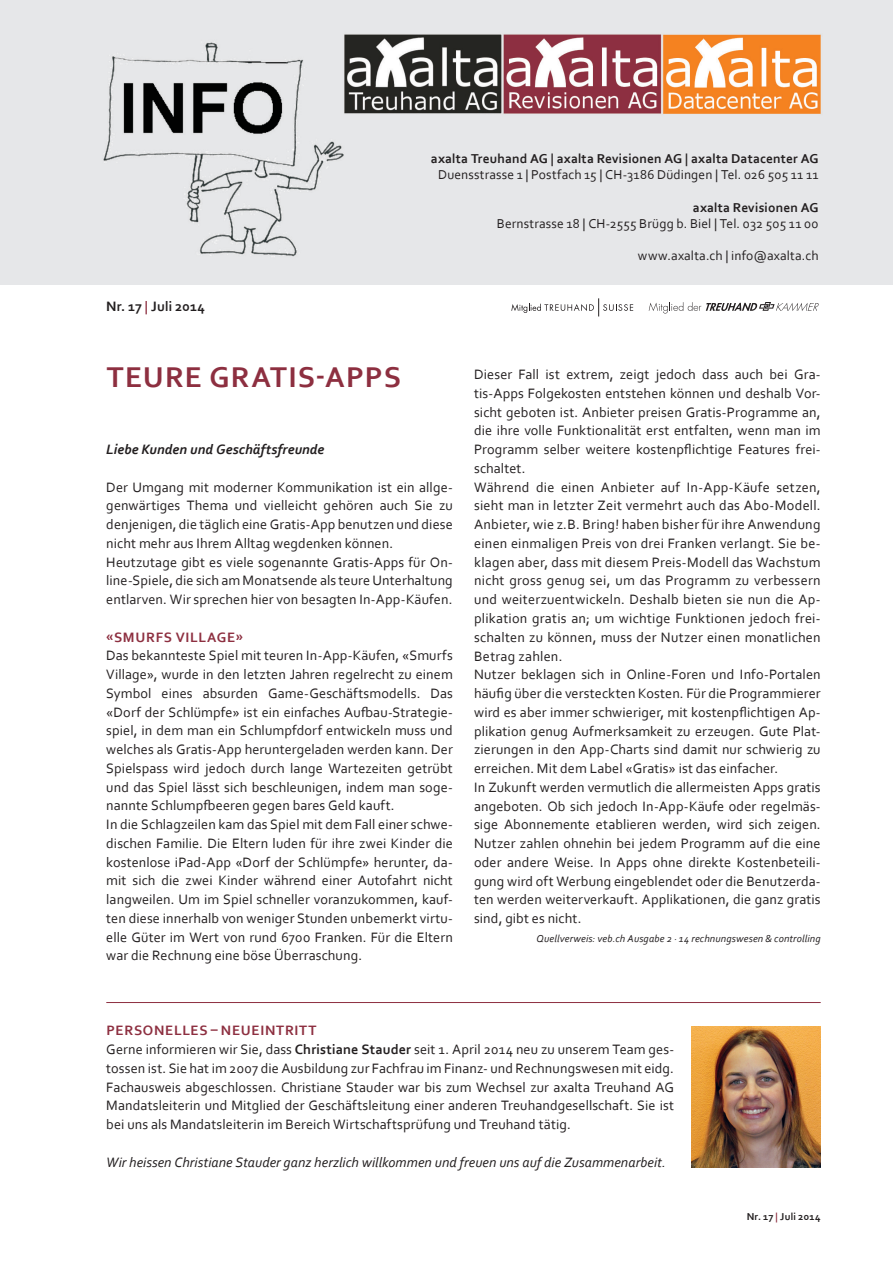
<style>
.page{position:relative;width:893px;height:1263px;background:#fff}
.page>*{position:absolute;margin:0;border:0;box-sizing:border-box;transform-origin:0 0}
.t1{font:700 30px "Corbel";letter-spacing:.04em;color:#8d2f40}
.t2{font:14.25px/18.8px "Corbel";letter-spacing:.005em;color:#231f20}
.t3{font:italic 14.25px "Corbel";letter-spacing:.005em;color:#231f20}
.t4{font:italic 700 14.25px "Corbel";letter-spacing:.005em;color:#231f20}
.t5{font:700 14.25px "Corbel";letter-spacing:.055em;color:#8d2f40}
.t6{font:700 14.25px "Corbel";letter-spacing:.015em;color:#231f20}
.t7{font:13.5px "Corbel";letter-spacing:.01em;color:#231f20}
.t8{font:700 13.5px "Corbel";letter-spacing:.01em;color:#231f20}
.t9{font:italic 10.5px "Corbel";letter-spacing:.015em;color:#231f20}
.t10{font:700 10.5px "Corbel";letter-spacing:.025em;color:#231f20}
.s1{color:#8d2f40}
.s2{font-weight:700;color:#8d2f40}
.s3{font-weight:700}
</style>
<div class="page">
<div style="left:0;top:0;width:893px;height:285px;background:#e6e7e9"></div>
<img style="left:103px;top:34px;width:718px;height:223px">
<svg style="left:511px;top:298px;width:122px;height:18px"></svg>
<svg style="left:649px;top:302px;width:170px;height:11px"></svg>
<img style="left:691px;top:1026px;width:130px;height:141px">
<hr style="left:106px;top:1002px;width:715px;height:1px;background:#8d2f40">
<p class="t6" style="left:106px;top:297px;width:100px">Nr. 17 <span class="s1">|</span> Juli 2014</p>
<p class="t8" style="left:431px;top:150px;width:389px">axalta Treuhand AG | axalta Revisionen AG | axalta Datacenter AG</p>
<p class="t7" style="left:438px;top:166px;width:382px">Duensstrasse 1 | Postfach 15 | CH-3186 Düdingen | Tel. 026 505 11 11</p>
<p class="t8" style="left:693px;top:199px;width:127px">axalta Revisionen AG</p>
<p class="t7" style="left:497px;top:215px;width:323px">Bernstrasse 18 | CH-2555 Brügg b. Biel | Tel. 032 505 11 00</p>
<p class="t7" style="left:638px;top:247px;width:182px">www.axalta.ch | info@axalta.ch</p>
<h1 class="t1" style="left:107px;top:359px;width:296px">TEURE GRATIS-APPS</h1>
<p class="t4" style="left:106px;top:440px;width:220px">Liebe Kunden und Geschäftsfreunde</p>
<p class="t2" style="left:106px;top:477px;width:348px">Der Umgang mit moderner Kommunikation ist ein allge&shy;genwärtiges Thema und vielleicht gehören auch Sie zu denjenigen, die täglich eine Gratis-App benutzen und diese nicht mehr aus Ihrem Alltag wegdenken können.<br>Heutzutage gibt es viele sogenannte Gratis-Apps für On&shy;line-Spiele, die sich am Monatsende als teure Unterhaltung entlarven. Wir sprechen hier von besagten In-App-Käufen.</p>
<p class="t5" style="left:106px;top:628px;width:138px">«SMURFS VILLAGE»</p>
<p class="t2" style="left:106px;top:646px;width:348px">Das bekannteste Spiel mit teuren In-App-Käufen, «Smurfs Village», wurde in den letzten Jahren regelrecht zu einem Symbol eines absurden Game-Geschäftsmodells. Das «Dorf der Schlümpfe» ist ein einfaches Aufbau-Strategie&shy;spiel, in dem man ein Schlumpfdorf entwickeln muss und welches als Gratis-App heruntergeladen werden kann. Der Spielspass wird jedoch durch lange Wartezeiten getrübt und das Spiel lässt sich beschleunigen, indem man soge&shy;nannte Schlumpfbeeren gegen bares Geld kauft.<br>In die Schlagzeilen kam das Spiel mit dem Fall einer schwe&shy;dischen Familie. Die Eltern luden für ihre zwei Kinder die kostenlose iPad-App «Dorf der Schlümpfe» herunter, da&shy;mit sich die zwei Kinder während einer Autofahrt nicht langweilen. Um im Spiel schneller voranzukommen, kauf&shy;ten diese innerhalb von weniger Stunden unbemerkt virtu&shy;elle Güter im Wert von rund 6700 Franken. Für die Eltern war die Rechnung eine böse Überraschung.</p>
<p class="t2" style="left:474px;top:365px;width:348px">Dieser Fall ist extrem, zeigt jedoch dass auch bei Gra&shy;tis-Apps Folgekosten entstehen können und deshalb Vor&shy;sicht geboten ist. Anbieter preisen Gratis-Programme an, die ihre volle Funktionalität erst entfalten, wenn man im Programm selber weitere kostenpflichtige Features frei&shy;schaltet.<br>Während die einen Anbieter auf In-App-Käufe setzen, sieht man in letzter Zeit vermehrt auch das Abo-Modell.<br>Anbieter, wie z.B. Bring! haben bisher für ihre Anwendung einen einmaligen Preis von drei Franken verlangt. Sie be&shy;klagen aber, dass mit diesem Preis-Modell das Wachstum nicht gross genug sei, um das Programm zu verbessern und weiterzuentwickeln. Deshalb bieten sie nun die Ap&shy;plikation gratis an; um wichtige Funktionen jedoch frei&shy;schalten zu können, muss der Nutzer einen monatlichen Betrag zahlen.<br>Nutzer beklagen sich in Online-Foren und Info-Portalen häufig über die versteckten Kosten. Für die Programmierer wird es aber immer schwieriger, mit kostenpflichtigen Ap&shy;plikation genug Aufmerksamkeit zu erzeugen. Gute Plat&shy;zierungen in den App-Charts sind damit nur schwierig zu erreichen. Mit dem Label «Gratis» ist das einfacher.<br>In Zukunft werden vermutlich die allermeisten Apps gratis angeboten. Ob sich jedoch In-App-Käufe oder regelmäs&shy;sige Abonnemente etablieren werden, wird sich zeigen.<br>Nutzer zahlen ohnehin bei jedem Programm auf die eine oder andere Weise. In Apps ohne direkte Kostenbeteili&shy;gung wird oft Werbung eingeblendet oder die Benutzerda&shy;ten werden weiterverkauft. Applikationen, die ganz gratis sind, gibt es nicht.</p>
<p class="t9" style="left:537px;top:932px;width:286px">Quellverweis: veb.ch Ausgabe 2 ∙ 14 rechnungswesen &amp; controlling</p>
<p class="t2" style="left:106px;top:1021px;width:569px"><span class="s2">PERSONELLES – NEUEINTRITT<br></span>Gerne informieren wir Sie, dass <span class="s3">Christiane Stauder</span> seit 1. April 2014 neu zu unserem Team ges&shy;tossen ist. Sie hat im 2007 die Ausbildung zur Fachfrau im Finanz- und Rechnungswesen mit eidg.<br>Fachausweis abgeschlossen. Christiane Stauder war bis zum Wechsel zur axalta Treuhand AG Mandatsleiterin und Mitglied der Geschäftsleitung einer anderen Treuhandgesellschaft. Sie ist bei uns als Mandatsleiterin im Bereich Wirtschaftsprüfung und Treuhand tätig.</p>
<p class="t3" style="left:106px;top:1153px;width:561px">Wir heissen Christiane Stauder ganz herzlich willkommen und freuen uns auf die Zusammenarbeit.</p>
<p class="t10" style="left:747px;top:1210px;width:75px">Nr. 17 <span class="s1">|</span> Juli 2014</p>
</div>
